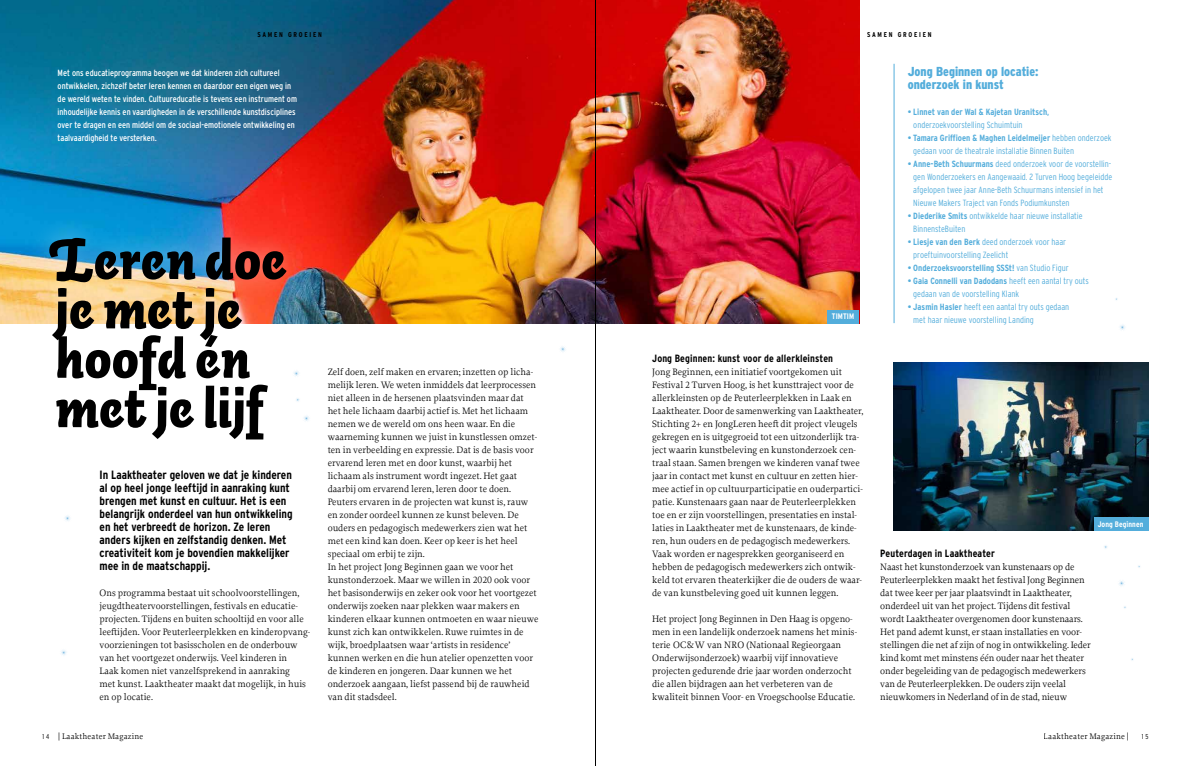
<style>
.page{position:relative;width:1191px;height:766px;background:#fff}
.page>*{position:absolute;margin:0;border:0;box-sizing:border-box;transform-origin:0 0}
.t1{font:55.8px/49.3px "Auto Pro Black Italic 3";color:#000}
.t2{font:900 13px/13px "Interstate Condensed";color:#53addb}
.t3{font:700 12px/13px "Interstate Condensed";color:#000}
.t4{font:700 10.5px "Interstate Condensed";letter-spacing:.01em;color:#000}
.t5{font:9.8px/13px "Proforma";color:#000}
.t6{font:300 9px/13px "Interstate Condensed";color:#53addb}
.t7{font:9px/13px "Interstate Condensed";color:#fff}
.t8{font:700 9px/13px "Interstate Condensed";color:#53addb}
.t9{font:8.5px "Proforma";letter-spacing:.02em;color:#000}
.t10{font:700 8px "Interstate Condensed";letter-spacing:.01em;color:#fff}
.t11{font:700 7px "Interstate Condensed";letter-spacing:.25em;color:#000}
.t12{font:300 7px "Interstate Condensed";color:#000}
.s1{font-weight:400}
.s2{font-weight:300}
.s3{font-weight:700}
.s4{font-family:"Interstate Condensed";font-weight:300;font-size:7px}
.s5{font-family:"Interstate Condensed";font-weight:300;font-size:8.1px}
</style>
<div class="page">
<img style="left:0;top:0;width:859px;height:323px">
<div style="left:28px;top:216px;width:279px;height:245px;background:#fff;opacity:.4"></div>
<svg style="left:292px;top:369px;width:8px;height:8px"></svg>
<svg style="left:560px;top:346px;width:6px;height:6px"></svg>
<svg style="left:302px;top:414px;width:7px;height:8px"></svg>
<svg style="left:295px;top:397px;width:5px;height:5px"></svg>
<svg style="left:65px;top:516px;width:5px;height:5px"></svg>
<svg style="left:61px;top:650px;width:6px;height:5px"></svg>
<svg style="left:1120px;top:325px;width:5px;height:5px"></svg>
<svg style="left:1119px;top:581px;width:5px;height:5px"></svg>
<img style="left:893px;top:362px;width:255px;height:169px">
<hr style="left:893px;top:64px;width:1px;height:259px;background:#53addb">
<div style="left:1094px;top:518px;width:54px;height:13px;background:#53addb"></div>
<div style="left:827px;top:310px;width:32px;height:13px;background:#53addb"></div>
<hr style="left:595px;top:0;width:1px;height:765px;background:#000">
<p class="t11" style="left:257px;top:30px;width:66px">SAMEN GROEIEN</p>
<p class="t11" style="left:867px;top:30px;width:66px">SAMEN GROEIEN</p>
<p class="t7" style="left:58px;top:66px;width:241px">Met ons educatieprogramma beogen we dat kinderen zich cultureel ontwikkelen, zichzelf beter leren kennen en daardoor een eigen weg in de wereld weten te vinden. Cultuureducatie is tevens een instrument om inhoudelijke kennis en vaardigheden in de verschillende kunstdisciplines over te dragen en een middel om de sociaal-emotionele ontwikkeling en taalvaardigheid te versterken.</p>
<h1 class="t1" style="left:48px;top:235px;width:240px">Leren doe je met je hoofd én met je lijf</h1>
<p class="t3" style="left:100px;top:468px;width:194px">In Laaktheater geloven we dat je kinderen al op heel jonge leeftijd in aanraking kunt brengen met kunst en cultuur. Het is een belangrijk onderdeel van hun ontwikkeling en het verbreedt de horizon. Ze leren anders kijken en zelfstandig denken. Met creativiteit kom je bovendien makkelijker mee in de maatschappij.</p>
<p class="t5" style="left:100px;top:586px;width:212px">Ons programma bestaat uit schoolvoorstellingen, jeugdtheatervoorstellingen, festivals en educatie&shy;projecten. Tijdens en buiten schooltijd en voor alle leeftijden. Voor Peuterleerplekken en kinderopvang&shy;voorzieningen tot basisscholen en de onderbouw van het voortgezet onderwijs. Veel kinderen in<br>Laak komen niet vanzelfsprekend in aanraking<br>met kunst. Laaktheater maakt dat mogelijk, in huis en op locatie.</p>
<p class="t5" style="left:328px;top:365px;width:212px">Zelf doen, zelf maken en ervaren; inzetten op licha&shy;melijk leren. We weten inmiddels dat leerprocessen niet alleen in de hersenen plaatsvinden maar dat het hele lichaam daarbij actief is. Met het lichaam nemen we de wereld om ons heen waar. En die waarneming kunnen we juist in kunstlessen omzet&shy;ten in verbeelding en expressie. Dat is de basis voor ervarend leren met en door kunst, waarbij het lichaam als instrument wordt ingezet. Het gaat daarbij om ervarend leren, leren door te doen.<br>Peuters ervaren in de projecten wat kunst is, rauw en zonder oordeel kunnen ze kunst beleven. De ouders en pedagogisch medewerkers zien wat het met een kind kan doen. Keer op keer is het heel speciaal om erbij te zijn.<br>In het project Jong Beginnen gaan we voor het kunstonderzoek. Maar we willen in 2020 ook voor het basisonderwijs en zeker ook voor het voortgezet onderwijs zoeken naar plekken waar makers en kinderen elkaar kunnen ontmoeten en waar nieuwe kunst zich kan ontwikkelen. Ruwe ruimtes in de wijk, broedplaatsen waar ‘artists in residence’ kunnen werken en die hun atelier openzetten voor de kinderen en jongeren. Daar kunnen we het onderzoek aangaan, liefst passend bij de rauwheid van dit stadsdeel.</p>
<p class="t10" style="left:832px;top:311px;width:24px">TIMTIM</p>
<p class="t4" style="left:652px;top:352px;width:182px">Jong Beginnen: kunst voor de allerkleinsten</p>
<p class="t5" style="left:652px;top:365px;width:213px">Jong Beginnen, een initiatief voortgekomen uit Festival 2 Turven Hoog, is het kunsttraject voor de allerkleinsten op de Peuterleerplekken in Laak en Laaktheater. Door de samenwerking van Laaktheater, Stichting 2+ en JongLeren heeft dit project vleugels gekregen en is uitgegroeid tot een uitzonderlijk tra&shy;ject waarin kunstbeleving en kunstonderzoek cen&shy;traal staan. Samen brengen we kinderen vanaf twee jaar in contact met kunst en cultuur en zetten hier&shy;mee actief in op cultuurparticipatie en ouderpartici&shy;patie. Kunstenaars gaan naar de Peuterleerplekken toe en er zijn voorstellingen, presentaties en instal&shy;laties in Laaktheater met de kunstenaars, de kinde&shy;ren, hun ouders en de pedagogisch medewerkers.<br>Vaak worden er nagesprekken georganiseerd en hebben de pedagogisch medewerkers zich ontwik&shy;keld tot ervaren theaterkijker die de ouders de waar&shy;de van kunstbeleving goed uit kunnen leggen.</p>
<p class="t5" style="left:652px;top:612px;width:206px">Het project Jong Beginnen in Den Haag is opgeno&shy;men in een landelijk onderzoek namens het minis&shy;terie OC&amp;W van NRO (Nationaal Regieorgaan Onderwijsonderzoek) waarbij vijf innovatieve projecten gedurende drie jaar worden onderzocht die allen bijdragen aan het verbeteren van de kwaliteit binnen Voor- en Vroegschoolse Educatie.</p>
<h2 class="t2" style="left:907px;top:65px;width:132px">Jong Beginnen op locatie: onderzoek in kunst</h2>
<p class="t8" style="left:913px;top:105px;width:137px;text-indent:-6px"><span class="s1">•</span> Linnet van der Wal &amp; Kajetan Uranitsch<span class="s1">, </span><span class="s2">onderzoekvoorstelling Schuimtuin</span></p>
<p class="t6" style="left:913px;top:131px;width:200px;text-indent:-6px"><span class="s1">•</span> <span class="s3">Tamara Griffioen &amp; Maghen Leidelmeijer</span> hebben onderzoek gedaan voor de theatrale installatie Binnen Buiten</p>
<p class="t6" style="left:913px;top:157px;width:200px;text-indent:-6px"><span class="s1">•</span> <span class="s3">Anne-Beth Schuurmans</span> deed onderzoek voor de voorstellin&shy;gen Wonderzoekers en Aangewaaid. 2 Turven Hoog begeleidde afgelopen twee jaar Anne-Beth Schuurmans intensief in het Nieuwe Makers Traject van Fonds Podiumkunsten</p>
<p class="t6" style="left:913px;top:209px;width:171px;text-indent:-6px"><span class="s1">•</span> <span class="s3">Diederike Smits</span> ontwikkelde haar nieuwe installatie<br>BinnensteBuiten</p>
<p class="t6" style="left:913px;top:235px;width:154px;text-indent:-6px"><span class="s1">•</span> <span class="s3">Liesje van den Berk</span> deed onderzoek voor haar proeftuinvoorstelling Zeelicht</p>
<p class="t8" style="left:907px;top:261px;width:162px"><span class="s1">•</span> Onderzoeksvoorstelling SSSt! <span class="s2">van Studio Figur</span></p>
<p class="t6" style="left:913px;top:274px;width:177px;text-indent:-6px"><span class="s1">•</span> <span class="s3">Gaia Connelli van Dadodans</span> heeft een aantal try outs gedaan van de voorstelling Klank</p>
<p class="t6" style="left:913px;top:300px;width:157px;text-indent:-6px"><span class="s1">•</span> <span class="s3">Jasmin Hasler</span> heeft een aantal try outs gedaan met haar nieuwe voorstelling Landing</p>
<p class="t10" style="left:1097px;top:519px;width:47px">Jong Beginnen</p>
<p class="t4" style="left:880px;top:547px;width:116px">Peuterdagen in Laaktheater</p>
<p class="t5" style="left:880px;top:560px;width:212px">Naast het kunstonderzoek van kunstenaars op de Peuterleerplekken maakt het festival Jong Beginnen dat twee keer per jaar plaatsvindt in Laaktheater, onderdeel uit van het project. Tijdens dit festival wordt Laaktheater overgenomen door kunstenaars.<br>Het pand ademt kunst, er staan installaties en voor&shy;stellingen die net af zijn of nog in ontwikkeling. Ieder kind komt met minstens één ouder naar het theater onder begeleiding van de pedagogisch medewerkers van de Peuterleerplekken. De ouders zijn veelal nieuwkomers in Nederland of in de stad, nieuw</p>
<p class="t9" style="left:43px;top:731px;width:102px"><span class="s4">1 4</span> <span class="s5">|</span> Laaktheater Magazine</p>
<p class="t9" style="left:1043px;top:731px;width:87px">Laaktheater Magazine <span class="s5">|</span></p>
<p class="t12" style="left:1141px;top:732px;width:8px">15</p>
</div>
